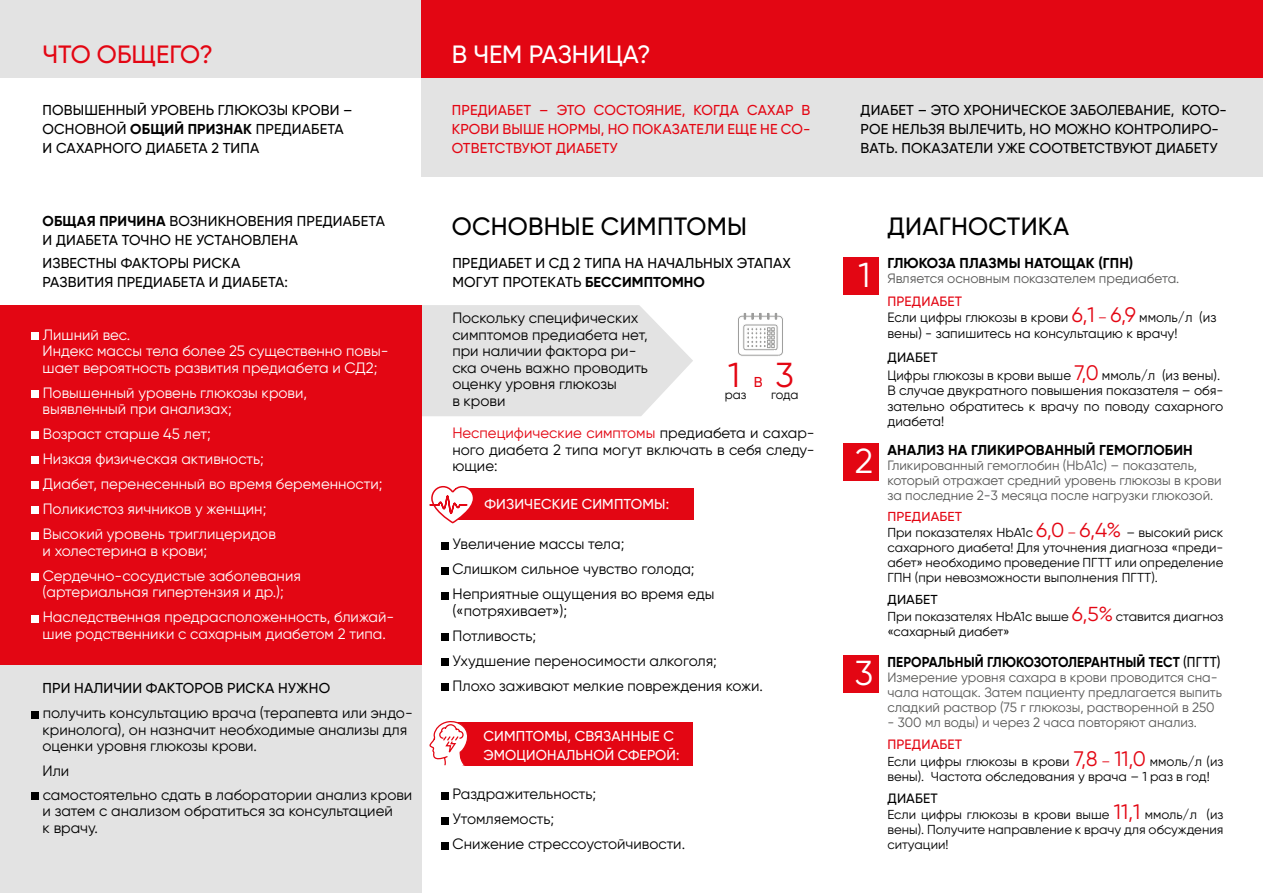
<style>
.page{position:relative;width:1263px;height:893px;background:#fff}
.page>*{position:absolute;margin:0;border:0;box-sizing:border-box;transform-origin:0 0}
.t1{font:34.65px "Gilroy";color:#fff}
.t2{font:34.65px "Gilroy";color:#e30613}
.t3{font:500 25.05px "Gilroy";letter-spacing:.01em;color:#000}
.t4{font:500 25.05px "Gilroy";color:#fff}
.t5{font:500 25.05px "Gilroy";color:#e30613}
.t6{font:15px/16.5px "Gilroy";color:#000}
.t7{font:15px/25px "Gilroy";color:#fff}
.t8{font:500 14.4px/19.2px "Gilroy";letter-spacing:.01em;color:#000}
.t9{font:500 14.4px/19.2px "Gilroy";letter-spacing:.01em;color:#e30613;text-align:justify}
.t10{font:500 14.4px/19.2px "Gilroy";letter-spacing:.01em;color:#fff}
.t11{font:700 14.4px "Gilroy";letter-spacing:.01em;color:#000}
.t12{font:700 14.4px "Gilroy";letter-spacing:.01em;color:#000;scale:.92 1}
.t13{font:13.5px/15px "Gilroy";color:#575756}
.t14{font:13.5px/15.9px "Gilroy";color:#000}
.t15{font:500 13.5px "Gilroy";letter-spacing:.01em;color:#e30613}
.t16{font:500 13.5px "Gilroy";letter-spacing:.01em;color:#000}
.t17{font:13.05px/15.1px "Gilroy";color:#000}
.t18{font:12.6px "Gilroy";letter-spacing:-.02em;color:#000}
.s1{font-weight:700}
.s2{color:#e30613}
.s3{font-weight:500;color:#e30613}
.s4{font-size:21px;color:#e30613}
.s5{font-weight:500}
.s6{font-size:20.25px;color:#e30613}
.s7{font-size:13.5px;color:#e30613}
</style>
<div class="page">
<div style="left:843px;top:257px;width:35px;height:38px;background:#e30613"></div>
<div style="left:843px;top:444px;width:35px;height:37px;background:#e30613"></div>
<div style="left:843px;top:655px;width:35px;height:37px;background:#e30613"></div>
<div style="left:452px;top:722px;width:241px;height:43px;background:#e30613"></div>
<svg style="left:421px;top:305px;width:272px;height:111px;background:#e5e4e4"></svg>
<div style="left:455px;top:488px;width:238px;height:32px;background:#e30613"></div>
<div style="left:0;top:0;width:421px;height:78px;background:#e3e3e3"></div>
<div style="left:0;top:665px;width:421px;height:228px;background:#e3e3e3"></div>
<div style="left:421px;top:78px;width:842px;height:99px;background:#e3e3e3"></div>
<div style="left:421px;top:0;width:842px;height:78px;background:#e30613"></div>
<div style="left:0;top:305px;width:421px;height:360px;background:#e30613"></div>
<div style="left:32px;top:332px;width:7px;height:7px;background:#fff"></div>
<div style="left:32px;top:390px;width:7px;height:7px;background:#fff"></div>
<div style="left:32px;top:432px;width:7px;height:7px;background:#fff"></div>
<div style="left:32px;top:457px;width:7px;height:7px;background:#fff"></div>
<div style="left:32px;top:482px;width:7px;height:7px;background:#fff"></div>
<div style="left:32px;top:507px;width:7px;height:7px;background:#fff"></div>
<div style="left:32px;top:532px;width:7px;height:7px;background:#fff"></div>
<div style="left:32px;top:573px;width:7px;height:7px;background:#fff"></div>
<div style="left:32px;top:615px;width:7px;height:7px;background:#fff"></div>
<div style="left:32px;top:711px;width:7px;height:7px;background:#000"></div>
<div style="left:32px;top:792px;width:7px;height:8px;background:#000"></div>
<div style="left:442px;top:542px;width:7px;height:7px;background:#000"></div>
<div style="left:442px;top:567px;width:7px;height:7px;background:#000"></div>
<div style="left:442px;top:592px;width:7px;height:7px;background:#000"></div>
<div style="left:442px;top:634px;width:7px;height:7px;background:#000"></div>
<div style="left:442px;top:659px;width:7px;height:7px;background:#000"></div>
<div style="left:442px;top:684px;width:7px;height:7px;background:#000"></div>
<svg style="left:738px;top:313px;width:45px;height:43px"></svg>
<svg style="left:429px;top:486px;width:44px;height:38px"></svg>
<svg style="left:429px;top:721px;width:45px;height:45px"></svg>
<div style="left:442px;top:792px;width:7px;height:7px;background:#000"></div>
<div style="left:442px;top:817px;width:7px;height:7px;background:#000"></div>
<div style="left:442px;top:842px;width:7px;height:7px;background:#000"></div>
<h2 class="t5" style="left:43px;top:38px;width:172px">ЧТО ОБЩЕГО?</h2>
<p class="t8" style="left:43px;top:100px;width:311px">ПОВЫШЕННЫЙ УРОВЕНЬ ГЛЮКОЗЫ КРОВИ –<br>ОСНОВНОЙ <span class="s1">ОБЩИЙ ПРИЗНАК</span> ПРЕДИАБЕТА<br>И САХАРНОГО ДИАБЕТА 2 ТИПА</p>
<p class="t8" style="left:43px;top:211px;width:344px"><span class="s1">ОБЩАЯ ПРИЧИНА</span> ВОЗНИКНОВЕНИЯ ПРЕДИАБЕТА<br>И ДИАБЕТА ТОЧНО НЕ УСТАНОВЛЕНА</p>
<p class="t8" style="left:43px;top:253px;width:247px">ИЗВЕСТНЫ ФАКТОРЫ РИСКА<br>РАЗВИТИЯ ПРЕДИАБЕТА И ДИАБЕТА:</p>
<p class="t7" style="left:43px;top:326px;width:348px;line-height:16.5px">Лишний вес.<br>Индекс массы тела более 25 существенно повы&shy;шает вероятность развития предиабета и СД2;</p>
<p class="t7" style="left:43px;top:384px;width:266px;line-height:16.5px">Повышенный уровень глюкозы крови, выявленный при анализах;</p>
<p class="t7" style="left:43px;top:421px;width:341px">Возраст старше 45 лет;<br>Низкая физическая активность;<br>Диабет, перенесенный во время беременности;<br>Поликистоз яичников у женщин;<br>Высокий уровень триглицеридов</p>
<p class="t7" style="left:43px;top:538px;width:260px">и холестерина в крови;<br>Сердечно-сосудистые заболевания</p>
<p class="t7" style="left:43px;top:579px;width:353px">(артериальная гипертензия и др.);<br>Наследственная предрасположенность, ближай-</p>
<p class="t7" style="left:43px;top:621px;width:345px">шие родственники с сахарным диабетом 2 типа.</p>
<p class="t8" style="left:43px;top:678px;width:289px">ПРИ НАЛИЧИИ ФАКТОРОВ РИСКА НУЖНО</p>
<p class="t6" style="left:43px;top:704px;width:372px">получить консультацию врача (терапевта или эндо&shy;кринолога), он назначит необходимые анализы для оценки уровня глюкозы крови.</p>
<p class="t6" style="left:43px;top:759px;width:371px;line-height:23.5px">Или<br>самостоятельно сдать в лаборатории анализ крови</p>
<p class="t6" style="left:43px;top:802px;width:352px">и затем с анализом обратиться за консультацией к врачу.</p>
<h2 class="t4" style="left:452px;top:38px;width:201px">В ЧЕМ РАЗНИЦА?</h2>
<p class="t9" style="left:452px;top:100px;width:360px">ПРЕДИАБЕТ – ЭТО СОСТОЯНИЕ, КОГДА САХАР В КРОВИ ВЫШЕ НОРМЫ, НО ПОКАЗАТЕЛИ ЕЩЕ НЕ СО-ОТВЕТСТВУЮТ ДИАБЕТУ</p>
<p class="t8" style="left:861px;top:100px;width:368px">ДИАБЕТ – ЭТО ХРОНИЧЕСКОЕ ЗАБОЛЕВАНИЕ, КОТО-<br>РОЕ НЕЛЬЗЯ ВЫЛЕЧИТЬ, НО МОЖНО КОНТРОЛИРО-<br>ВАТЬ. ПОКАЗАТЕЛИ УЖЕ СООТВЕТСТВУЮТ ДИАБЕТУ</p>
<h2 class="t3" style="left:452px;top:211px;width:297px">ОСНОВНЫЕ СИМПТОМЫ</h2>
<h2 class="t3" style="left:887px;top:211px;width:183px">ДИАГНОСТИКА</h2>
<p class="t8" style="left:452px;top:253px;width:340px">ПРЕДИАБЕТ И СД 2 ТИПА НА НАЧАЛЬНЫХ ЭТАПАХ<br>МОГУТ ПРОТЕКАТЬ <span class="s1">БЕССИМПТОМНО</span></p>
<p class="t11" style="left:887px;top:254px;width:247px">ГЛЮКОЗА ПЛАЗМЫ НАТОЩАК (ГПН)</p>
<p class="t13" style="left:887px;top:270px;width:293px">Является основным показателем предиабета.</p>
<h1 class="t1" style="left:858px;top:254px;width:13px">1</h1>
<p class="t6" style="left:452px;top:310px;width:197px">Поскольку специфических симптомов предиабета нет, при наличии фактора ри&shy;ска очень важно проводить оценку уровня глюкозы<br>в крови</p>
<h1 class="t2" style="left:728px;top:354px;width:13px">1</h1>
<p class="t18" style="left:725px;top:387px;width:23px">раз</p>
<p class="t9" style="left:754px;top:372px;width:10px">В</p>
<h1 class="t2" style="left:775px;top:354px;width:20px">3</h1>
<p class="t18" style="left:771px;top:387px;width:29px">года</p>
<p class="t6" style="left:452px;top:424px;width:364px;text-align:justify"><span class="s2">Неспецифические симптомы</span> предиабета и сахар&shy;ного диабета 2 типа могут включать в себя следу&shy;ющие:</p>
<p class="t10" style="left:485px;top:494px;width:186px">ФИЗИЧЕСКИЕ СИМПТОМЫ:</p>
<p class="t6" style="left:452px;top:531px;width:263px;line-height:25px">Увеличение массы тела;<br>Слишком сильное чувство голода;<br>Неприятные ощущения во время еды</p>
<p class="t6" style="left:452px;top:598px;width:312px;line-height:25px">(«потряхивает»);<br>Потливость;<br>Ухудшение переносимости алкоголя;<br>Плохо заживают мелкие повреждения кожи.</p>
<p class="t10" style="left:483px;top:726px;width:197px">СИМПТОМЫ, СВЯЗАННЫЕ С<br>ЭМОЦИОНАЛЬНОЙ СФЕРОЙ:</p>
<p class="t6" style="left:452px;top:782px;width:234px;line-height:25px">Раздражительность;<br>Утомляемость;<br>Снижение стрессоустойчивости.</p>
<h1 class="t1" style="left:855px;top:440px;width:20px">2</h1>
<h1 class="t1" style="left:855px;top:651px;width:20px">3</h1>
<p class="t14" style="left:887px;top:293px;width:330px"><span class="s3">ПРЕДИАБЕТ<br></span>Если цифры глюкозы в крови <span class="s4">6,1</span> <span class="s2">–</span> <span class="s4">6,9</span> ммоль/л (из вены) - запишитесь на консультацию к врачу!</p>
<p class="t14" style="left:887px;top:348px;width:334px;line-height:17.7px"><span class="s5">ДИАБЕТ<br></span>Цифры глюкозы в крови выше <span class="s4">7,0</span> ммоль/л (из вены).</p>
<p class="t14" style="left:887px;top:383px;width:337px;text-align:justify">В случае двукратного повышения показателя – обя&shy;зательно обратитесь к врачу по поводу сахарного диабета!</p>
<p class="t11" style="left:887px;top:441px;width:307px">АНАЛИЗ НА ГЛИКИРОВАННЫЙ ГЕМОГЛОБИН</p>
<p class="t13" style="left:887px;top:458px;width:336px">Гликированный гемоглобин (HbA1c) – показатель, который отражает средний уровень глюкозы в крови за последние 2-3 месяца после нагрузки глюкозой.</p>
<p class="t17" style="left:887px;top:509px;width:337px"><span class="s3">ПРЕДИАБЕТ<br></span>При показателях HbA1c <span class="s6">6,0</span> <span class="s2">–</span> <span class="s6">6,4%</span> – высокий риск сахарного диабета! Для уточнения диагноза «преди&shy;абет» необходимо проведение ПГТТ или определение ГПН (при невозможности выполнения ПГТТ).</p>
<p class="t17" style="left:887px;top:591px;width:337px;line-height:17.1px"><span class="s5">ДИАБЕТ<br></span>При показателях HbA1c выше <span class="s6">6,5%</span> ставится диагноз</p>
<p class="t17" style="left:887px;top:624px;width:124px">«сахарный диабет»</p>
<p class="t12" style="left:887px;top:652px;width:364px">ПЕРОРАЛЬНЫЙ ГЛЮКОЗОТОЛЕРАНТНЫЙ ТЕСТ <span class="s5">(ПГТТ)</span></p>
<p class="t13" style="left:887px;top:669px;width:336px">Измерение уровня сахара в крови проводится сна&shy;чала натощак. Затем пациенту предлагается выпить сладкий раствор (75 г глюкозы, растворенной в 250</p>
<p class="t13" style="left:887px;top:714px;width:311px">- 300 мл воды) и через 2 часа повторяют анализ.</p>
<p class="t15" style="left:887px;top:736px;width:76px">ПРЕДИАБЕТ</p>
<p class="t17" style="left:887px;top:753px;width:337px">Если цифры глюкозы в крови <span class="s4">7,8</span> <span class="s7">–</span> <span class="s4">11,0</span> ммоль/л (из вены). Частота обследования у врача – 1 раз в год!</p>
<p class="t16" style="left:887px;top:790px;width:52px">ДИАБЕТ</p>
<p class="t17" style="left:887px;top:807px;width:337px;text-align:justify">Если цифры глюкозы в крови выше <span class="s4">11,1</span> ммоль/л (из вены). Получите направление к врачу для обсуждения ситуации!</p>
</div>
